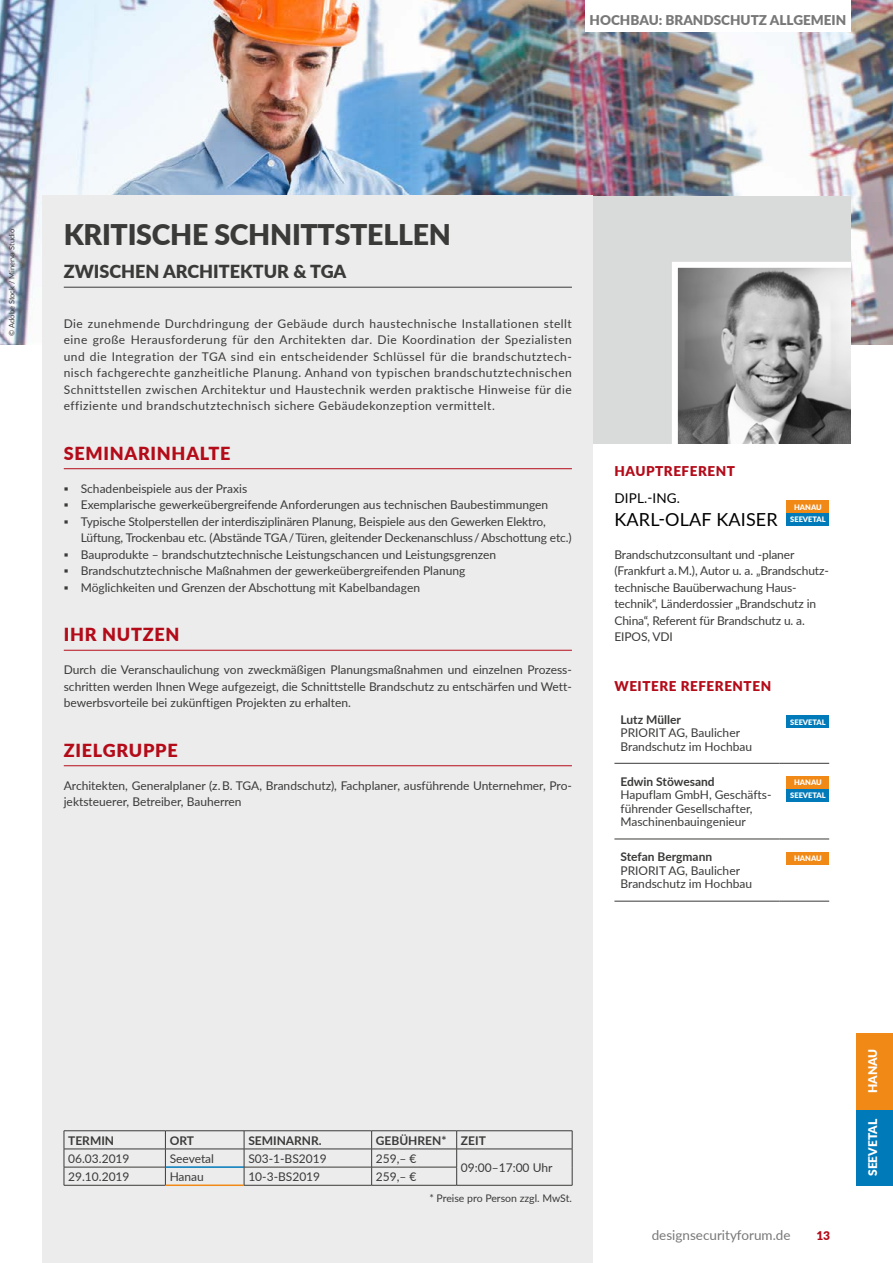
<style>
.page{position:relative;width:893px;height:1263px;background:#fff}
.page>*{position:absolute;margin:0;border:0;box-sizing:border-box;transform-origin:0 0}
.t1{font:900 28.5px "Lato";letter-spacing:-.01em;color:#3a3a39}
.t2{font:900 18px "Lato";letter-spacing:.04em;color:#b40b19}
.t3{font:900 18px "Lato";color:#3a3a39}
.t4{font:18px "Lato";letter-spacing:.01em;color:#000}
.t5{font:900 13.5px "Lato";letter-spacing:.04em;color:#b40b19}
.t6{font:900 13.5px "Lato";color:#787878}
.t7{font:13.5px "Lato";color:#787878}
.t8{font:13.5px "Lato";letter-spacing:.01em;color:#000}
.t9{font:12px/16.5px "Lato";color:#3a3a39}
.t10{font:700 12px "Lato";color:#3a3a39}
.t11{font:900 12px "Lato";color:#fff}
.t12{font:900 12px "Lato";color:#b40b19}
.t13{font:10.5px "Lato";color:#3a3a39}
.t14{font:900 7.5px/12.8px "Lato";color:#fff;text-align:center}
.t15{font:7.5px "Lato";color:#3a3a39}
</style>
<div class="page">
<img style="left:0;top:0;width:893px;height:344px">
<div style="left:43px;top:196px;width:550px;height:1067px;background:#ececec"></div>
<hr style="left:166px;top:1166px;width:78px;height:2px;background:#007ab9">
<hr style="left:64px;top:1130px;width:101px;height:1px;background:#3a3a39">
<hr style="left:165px;top:1130px;width:79px;height:1px;background:#3a3a39">
<hr style="left:244px;top:1130px;width:128px;height:1px;background:#3a3a39">
<hr style="left:372px;top:1130px;width:85px;height:1px;background:#3a3a39">
<hr style="left:457px;top:1130px;width:115px;height:1px;background:#3a3a39">
<svg style="left:572px;top:1131px;width:1px;height:54px"></svg>
<svg style="left:64px;top:1131px;width:1px;height:54px"></svg>
<hr style="left:457px;top:1185px;width:115px;height:1px;background:#3a3a39">
<hr style="left:64px;top:1185px;width:102px;height:1px;background:#3a3a39">
<hr style="left:244px;top:1185px;width:128px;height:1px;background:#3a3a39">
<hr style="left:372px;top:1185px;width:85px;height:1px;background:#3a3a39">
<hr style="left:166px;top:1184px;width:78px;height:2px;background:#f18917">
<hr style="left:165px;top:1149px;width:79px;height:1px;background:#3a3a39">
<svg style="left:165px;top:1131px;width:1px;height:54px"></svg>
<svg style="left:244px;top:1131px;width:1px;height:54px"></svg>
<hr style="left:64px;top:1149px;width:101px;height:1px;background:#3a3a39">
<hr style="left:244px;top:1149px;width:128px;height:1px;background:#3a3a39">
<svg style="left:371px;top:1131px;width:1px;height:54px"></svg>
<hr style="left:372px;top:1149px;width:85px;height:1px;background:#3a3a39">
<svg style="left:456px;top:1131px;width:1px;height:54px"></svg>
<hr style="left:457px;top:1149px;width:115px;height:1px;background:#3a3a39">
<hr style="left:64px;top:1167px;width:102px;height:1px;background:#3a3a39">
<hr style="left:244px;top:1167px;width:128px;height:1px;background:#3a3a39">
<hr style="left:372px;top:1167px;width:85px;height:1px;background:#3a3a39">
<div style="left:585px;top:0;width:265px;height:32px;background:#fff"></div>
<hr style="left:64px;top:468px;width:508px;height:1px;background:#b40b19">
<hr style="left:64px;top:650px;width:508px;height:1px;background:#b40b19">
<hr style="left:64px;top:765px;width:508px;height:1px;background:#b40b19">
<hr style="left:64px;top:287px;width:508px;height:1px;background:#3a3a39">
<div style="left:593px;top:196px;width:257px;height:247px;background:#d9dada"></div>
<svg style="left:672px;top:262px;width:178px;height:181px"></svg>
<hr style="left:614px;top:763px;width:165px;height:1px;background:#3a3a39">
<hr style="left:779px;top:763px;width:50px;height:1px;background:#3a3a39">
<hr style="left:614px;top:839px;width:165px;height:1px;background:#3a3a39">
<hr style="left:779px;top:839px;width:50px;height:1px;background:#3a3a39">
<hr style="left:614px;top:901px;width:165px;height:1px;background:#3a3a39">
<hr style="left:779px;top:901px;width:50px;height:1px;background:#3a3a39">
<div style="left:787px;top:716px;width:42px;height:12px;background:#007ab9"></div>
<div style="left:787px;top:776px;width:42px;height:13px;background:#f18917"></div>
<div style="left:787px;top:789px;width:42px;height:12px;background:#007ab9"></div>
<div style="left:787px;top:852px;width:42px;height:12px;background:#f18917"></div>
<div style="left:857px;top:1109px;width:36px;height:77px;background:#007ab9"></div>
<div style="left:857px;top:1033px;width:36px;height:76px;background:#f18917"></div>
<div style="left:787px;top:500px;width:42px;height:13px;background:#f18917"></div>
<div style="left:787px;top:513px;width:42px;height:13px;background:#007ab9"></div>
<p class="t6" style="left:590px;top:10px;width:258px">HOCHBAU: BRANDSCHUTZ ALLGEMEIN</p>
<p class="t15" style="left:6px;top:336px;width:108px;rotate:-90deg">© Adobe Stock / Minerva Studio</p>
<h1 class="t1" style="left:64px;top:213px;width:389px">KRITISCHE SCHNITTSTELLEN</h1>
<h2 class="t3" style="left:64px;top:258px;width:284px">ZWISCHEN ARCHITEKTUR &amp; TGA</h2>
<p class="t9" style="left:64px;top:315px;width:510px;text-align:justify">Die zunehmende Durchdringung der Gebäude durch haustechnische Installationen stellt eine große Herausforderung für den Architekten dar. Die Koordination der Spezialisten und die Integration der TGA sind ein entscheidender Schlüssel für die brandschutztech&shy;nisch fachgerechte ganzheitliche Planung. Anhand von typischen brandschutztechnischen Schnittstellen zwischen Architektur und Haustechnik werden praktische Hinweise für die effiziente und brandschutztechnisch sichere Gebäudekonzeption vermittelt.</p>
<h2 class="t2" style="left:64px;top:440px;width:168px">SEMINARINHALTE</h2>
<p class="t9" style="left:64px;top:480px;width:185px">▪ Schadenbeispiele aus der Praxis</p>
<p class="t9" style="left:64px;top:496px;width:486px">▪ Exemplarische gewerkeübergreifende Anforderungen aus technischen Baubestimmungen</p>
<p class="t9" style="left:81px;top:513px;width:492px;text-indent:-17px">▪ Typische Stolperstellen der interdisziplinären Planung, Beispiele aus den Gewerken Elektro,<br>Lüftung, Trockenbau etc. (Abstände TGA / Türen, gleitender Deckenanschluss / Abschottung etc.)</p>
<p class="t9" style="left:64px;top:546px;width:434px">▪ Bauprodukte – brandschutztechnische Leistungschancen und Leistungsgrenzen</p>
<p class="t9" style="left:64px;top:562px;width:403px">▪ Brandschutztechnische Maßnahmen der gewerkeübergreifenden Planung</p>
<p class="t9" style="left:64px;top:579px;width:358px">▪ Möglichkeiten und Grenzen der Abschottung mit Kabelbandagen</p>
<h2 class="t2" style="left:64px;top:621px;width:117px">IHR NUTZEN</h2>
<p class="t9" style="left:64px;top:661px;width:510px;text-align:justify">Durch die Veranschaulichung von zweckmäßigen Planungsmaßnahmen und einzelnen Prozess&shy;schritten werden Ihnen Wege aufgezeigt, die Schnittstelle Brandschutz zu entschärfen und Wett&shy;bewerbsvorteile bei zukünftigen Projekten zu erhalten.</p>
<h2 class="t2" style="left:64px;top:737px;width:115px">ZIELGRUPPE</h2>
<p class="t9" style="left:64px;top:777px;width:510px">Architekten, Generalplaner (z. B. TGA, Brandschutz), Fachplaner, ausführende Unternehmer, Pro&shy;jektsteuerer, Betreiber, Bauherren</p>
<p class="t5" style="left:614px;top:461px;width:122px">HAUPTREFERENT</p>
<p class="t8" style="left:614px;top:488px;width:67px">DIPL.-ING.</p>
<h2 class="t4" style="left:614px;top:506px;width:165px">KARL-OLAF KAISER</h2>
<p class="t9" style="left:614px;top:546px;width:216px">Brandschutzconsultant und -planer (Frankfurt a. M.), Autor u. a. „Brandschutz&shy;technische Bauüberwachung Haus&shy;technik“, Länderdossier „Brandschutz in China“, Referent für Brandschutz u. a.<br>EIPOS, VDI</p>
<p class="t5" style="left:614px;top:676px;width:158px">WEITERE REFERENTEN</p>
<p class="t10" style="left:620px;top:710px;width:62px">Lutz Müller</p>
<p class="t9" style="left:620px;top:725px;width:133px;line-height:13.5px">PRIORIT AG, Baulicher<br>Brandschutz im Hochbau</p>
<p class="t14" style="left:790px;top:500px;width:37px">HANAU<br>SEEVETAL</p>
<p class="t14" style="left:790px;top:715px;width:37px">SEEVETAL</p>
<p class="t10" style="left:620px;top:772px;width:96px">Edwin Stöwesand</p>
<p class="t9" style="left:620px;top:788px;width:153px;line-height:13.5px">Hapuflam GmbH, Geschäfts&shy;führender Gesellschafter,<br>Maschinenbauingenieur</p>
<p class="t10" style="left:620px;top:848px;width:93px">Stefan Bergmann</p>
<p class="t9" style="left:620px;top:863px;width:133px;line-height:13.5px">PRIORIT AG, Baulicher<br>Brandschutz im Hochbau</p>
<p class="t14" style="left:790px;top:776px;width:37px">HANAU<br>SEEVETAL</p>
<p class="t14" style="left:794px;top:852px;width:29px">HANAU</p>
<p class="t10" style="left:68px;top:1131px;width:47px">TERMIN</p>
<p class="t10" style="left:170px;top:1131px;width:26px">ORT</p>
<p class="t10" style="left:248px;top:1131px;width:75px">SEMINARNR.</p>
<p class="t10" style="left:376px;top:1131px;width:111px">GEBÜHREN* ZEIT</p>
<p class="t9" style="left:68px;top:1150px;width:63px">06.03.2019</p>
<p class="t9" style="left:170px;top:1150px;width:46px">Seevetal</p>
<p class="t9" style="left:248px;top:1150px;width:80px">S03-1-BS2019</p>
<p class="t9" style="left:376px;top:1150px;width:42px">259,– €</p>
<p class="t9" style="left:461px;top:1159px;width:93px">09:00–17:00 Uhr</p>
<p class="t9" style="left:68px;top:1168px;width:63px">29.10.2019</p>
<p class="t9" style="left:170px;top:1168px;width:36px">Hanau</p>
<p class="t9" style="left:248px;top:1168px;width:73px">10-3-BS2019</p>
<p class="t9" style="left:376px;top:1168px;width:42px">259,– €</p>
<p class="t13" style="left:429px;top:1191px;width:144px">* Preise pro Person zzgl. MwSt.</p>
<p class="t7" style="left:652px;top:1226px;width:140px">designsecurityforum.de</p>
<p class="t12" style="left:816px;top:1227px;width:15px">13</p>
<p class="t11" style="left:864px;top:1093px;width:46px;rotate:-90deg">HANAU</p>
<p class="t11" style="left:864px;top:1176px;width:59px;rotate:-90deg">SEEVETAL</p>
</div>
